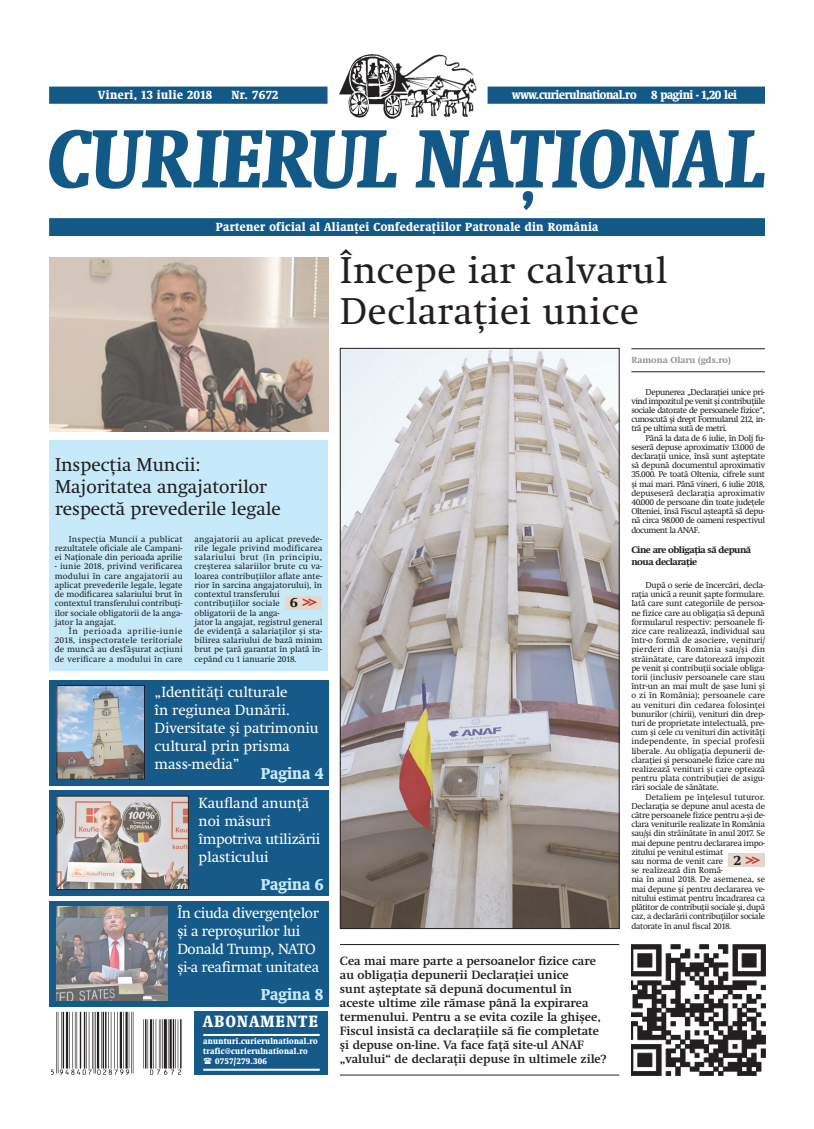
<style>
.page{position:relative;width:814px;height:1129px;background:#fff}
.page>*{position:absolute;margin:0;border:0;box-sizing:border-box;transform-origin:0 0}
.Titlu_prima_pagina{font:38px/41px "Swift Neue LT Pro";letter-spacing:.02em;color:#231f20}
.Titlu_tertiar{font:19px/22px "Swift Neue LT Pro";color:#231f20}
.t1{font:700 condensed 17px "Swift CEEF";letter-spacing:.08em;color:#fff}
.t2{font:900 condensed 16px "Swift Neue LT Pro";color:#c6eafa}
.Trimitere{font:15px/18px "Swift Neue LT Pro";letter-spacing:-.01em;color:#fff}
.t3{font:700 14px "Swift Neue LT Pro";color:#c7392c}
.Sapou_pagina_1{font:600 12.3px/14px "Swift Neue LT Pro";color:#231f20}
.t4{font:900 condensed 12px "Swift Neue LT Pro";letter-spacing:.03em;color:#fff}
.t5{font:900 condensed 12px "Swift Neue LT Pro";letter-spacing:-.03em;color:#fff}
.Intertitlu_gros{font:700 9.5px/12px "Swift Neue LT Pro";letter-spacing:-.05em;color:#231f20}
.Semnatura{font:700 9px "Swift Neue LT Pro";color:#939598}
.Normal_1{font:8.8px/9.2px "Swift Neue LT Pro";letter-spacing:-.005em;color:#231f20;text-align:justify}
.Normal_1-2{font:8.8px/9.2px "Swift Neue LT Pro";letter-spacing:-.03em;color:#231f20}
.t6{font:700 condensed 8.5px "Swift CEEF";letter-spacing:.03em;color:#fff}
.s1{color:#231f20}
</style>
<div class="page">
<img style="left:49px;top:54px;width:715px;height:182px">
<div style="left:49px;top:679px;width:279px;height:106px;background:#165a89"></div>
<div style="left:49px;top:900px;width:279px;height:106px;background:#165a89"></div>
<div style="left:49px;top:790px;width:279px;height:106px;background:#165a89"></div>
<img style="left:51px;top:1011px;width:131px;height:63px">
<div style="left:195px;top:1010px;width:133px;height:64px;background:#165a89"></div>
<hr style="left:203px;top:1033px;width:117px;height:2px;background:#fff">
<hr style="left:203px;top:1068px;width:117px;height:2px;background:#fff">
<hr style="left:340px;top:944px;width:279px;height:1px;background:#231f20">
<hr style="left:340px;top:1074px;width:279px;height:1px;background:#231f20">
<div style="left:49px;top:440px;width:279px;height:230px;background:#c6eafa"></div>
<hr style="left:631px;top:348px;width:134px;height:1px;background:#231f20">
<hr style="left:631px;top:371px;width:134px;height:1px;background:#231f20">
<div style="left:728px;top:853px;width:37px;height:14px;background:#e4d8cc"></div>
<div style="left:285px;top:596px;width:37px;height:13px;background:#e4d8cc"></div>
<img style="left:631px;top:944px;width:134px;height:130px">
<img style="left:49px;top:257px;width:279px;height:174px">
<img style="left:59px;top:687px;width:84px;height:90px">
<div style="left:57px;top:685px;width:88px;height:94px;border:1px solid #231f20"></div>
<img style="left:59px;top:797px;width:127px;height:90px">
<img style="left:57px;top:906px;width:110px;height:93px">
<img style="left:342px;top:350px;width:275px;height:576px">
<div style="left:340px;top:348px;width:279px;height:580px;border:1px solid #231f20"></div>
<p class="t4" style="left:98px;top:87px;width:116px">Vineri, 13 iulie 2018</p>
<p class="t4" style="left:231px;top:87px;width:48px">Nr. 7672</p>
<p class="t5" style="left:512px;top:87px;width:226px">www.curierulnational.ro 8 pagini - 1,20 lei</p>
<p class="t4" style="left:216px;top:219px;width:384px">Partener oficial al Alianței Confederațiilor Patronale din România</p>
<p class="Titlu_prima_pagina" style="left:340px;top:250px;width:328px">Începe iar calvarul<br>Declarației unice</p>
<p class="Titlu_tertiar" style="left:55px;top:453px;width:227px">Inspecţia Muncii:<br>Majoritatea angajatorilor respectă prevederile legale</p>
<p class="Normal_1" style="left:55px;top:534px;width:129px;text-indent:14px">Inspecția Muncii a publicat rezultatele oficiale ale Campani&shy;ei Naționale din perioada aprilie</p>
<p class="Normal_1" style="left:55px;top:561px;width:129px">- iunie 2018, privind verificarea modului în care angajatorii au aplicat prevederile legale, legate de modificarea salariului brut în contextul transferului contribuți&shy;ilor sociale obligatorii de la anga&shy;jator la angajat.</p>
<p class="Normal_1" style="left:55px;top:626px;width:129px;text-indent:14px">În perioada aprilie-iunie 2018, inspectoratele teritoriale de muncă au desfășurat acțiuni de verificare a modului în care</p>
<p class="Normal_1" style="left:194px;top:534px;width:129px;text-align:left">angajatorii au aplicat prevede&shy;rile legale privind modificarea salariului brut (în principiu, creșterea salariilor brute cu va&shy;loarea contribuțiilor aflate ante&shy;rior în sarcina angajatorului), în contextul transferului contribuțiilor sociale obligatorii de la anga-<br>jator la angajat, registrul general de evidență a salariaților și sta&shy;bilirea salariului de bază minim brut pe țară garantat în plată în&shy;cepând cu 1 ianuarie 2018.</p>
<p class="t3" style="left:290px;top:594px;width:29px"><span class="s1">6</span> &gt;&gt;</p>
<p class="Trimitere" style="left:155px;top:682px;width:165px">„Identităţi culturale<br>în regiunea Dunării.<br>Diversitate şi patrimoniu cultural prin prisma mass-media”</p>
<p class="t2" style="left:261px;top:762px;width:64px">Pagina 4</p>
<p class="Trimitere" style="left:198px;top:793px;width:123px">Kaufland anunță noi măsuri împotriva utilizării plasticului</p>
<p class="t2" style="left:261px;top:873px;width:64px">Pagina 6</p>
<p class="Trimitere" style="left:177px;top:903px;width:143px">În ciuda divergențelor și a reproșurilor lui<br>Donald Trump, NATO și-a reafirmat unitatea</p>
<p class="t2" style="left:261px;top:983px;width:64px">Pagina 8</p>
<p class="t1" style="left:203px;top:1011px;width:116px">ABONAMENTE</p>
<p class="t6" style="left:203px;top:1036px;width:116px">anunturi.curierulnational.ro</p>
<p class="t6" style="left:203px;top:1046px;width:106px">trafic@curierulnational.ro</p>
<p class="t6" style="left:215px;top:1056px;width:53px">0757/279.306</p>
<p class="Sapou_pagina_1" style="left:340px;top:953px;width:268px">Cea mai mare parte a persoanelor fizice care au obligația depunerii Declarației unice<br>sunt așteptate să depună documentul în aceste ultime zile rămase până la expirarea termenului. Pentru a se evita cozile la ghișee, Fiscul insistă ca declarațiile să fie completate și depuse on-line. Va face față site-ul ANAF „valului“ de declarații depuse în ultimele zile?</p>
<p class="Semnatura" style="left:631px;top:355px;width:101px">Ramona Olaru (gds.ro)</p>
<p class="Normal_1" style="left:631px;top:387px;width:135px;text-indent:14px">Depunerea „Declaraţiei unice pri&shy;vind impozitul pe venit şi contribuţiile sociale datorate de persoanele fizice“, cunoscută și drept Formularul 212, in&shy;tră pe ultima sută de metri.</p>
<p class="Normal_1" style="left:631px;top:433px;width:135px;text-indent:14px">Până la data de 6 iulie, în Dolj fu&shy;seseră depuse aproximativ 13.000 de declarații unice, însă sunt așteptate să depună documentul aproximativ 35.000. Pe toată Oltenia, cifrele sunt și mai mari. Până vineri, 6 iulie 2018, depuseseră declarația aproximativ 40.000 de persoane din toate județele Olteniei, însă Fiscul așteaptă să depu&shy;nă circa 98.000 de oameni respectivul document la ANAF.</p>
<p class="Intertitlu_gros" style="left:631px;top:544px;width:121px">Cine are obligația să depună noua declarație</p>
<p class="Normal_1" style="left:631px;top:580px;width:135px;text-indent:14px">După o serie de încercări, decla&shy;rația unică a reunit șapte formulare.<br>Iată care sunt categoriile de persoa&shy;ne fizice care au obligația să depună formularul respectiv: persoanele fi&shy;zice care realizează, individual sau într-o formă de asociere, venituri/ pierderi din România sau/și din străinătate, care datorează impozit pe venit și contribuții sociale obliga&shy;torii (inclusiv persoanele care stau într-un an mai mult de șase luni și o zi în România); persoanele care au venituri din cedarea folosinței bunurilor (chirii), venituri din drep&shy;turi de proprietate intelectuală, pre&shy;cum și cele cu venituri din activități independente, în special profesii liberale. Au obligația depunerii de&shy;clarației și persoanele fizice care nu realizează venituri și care optează pentru plata contribuției de asigu&shy;rări sociale de sănătate.</p>
<p class="Normal_1-2" style="left:631px;top:791px;width:135px;text-indent:14px">Detaliem pe înțelesul tuturor.<br>Declarația se depune anul acesta de către persoanele fizice pentru a-și de&shy;clara veniturile realizate în România sau/și din străinătate în anul 2017. Se mai depune pentru declararea impo&shy;zitului pe venitul estimat<br>sau norma de venit care<br>se realizează din Româ-<br>nia în anul 2018. De asemenea, se mai depune și pentru declararea ve&shy;nitului estimat pentru încadrarea ca plătitor de contribuții sociale și, după caz, a declarării contribuțiilor sociale datorate în anul fiscal 2018.</p>
<p class="t3" style="left:733px;top:851px;width:29px"><span class="s1">2</span> &gt;&gt;</p>
</div>
